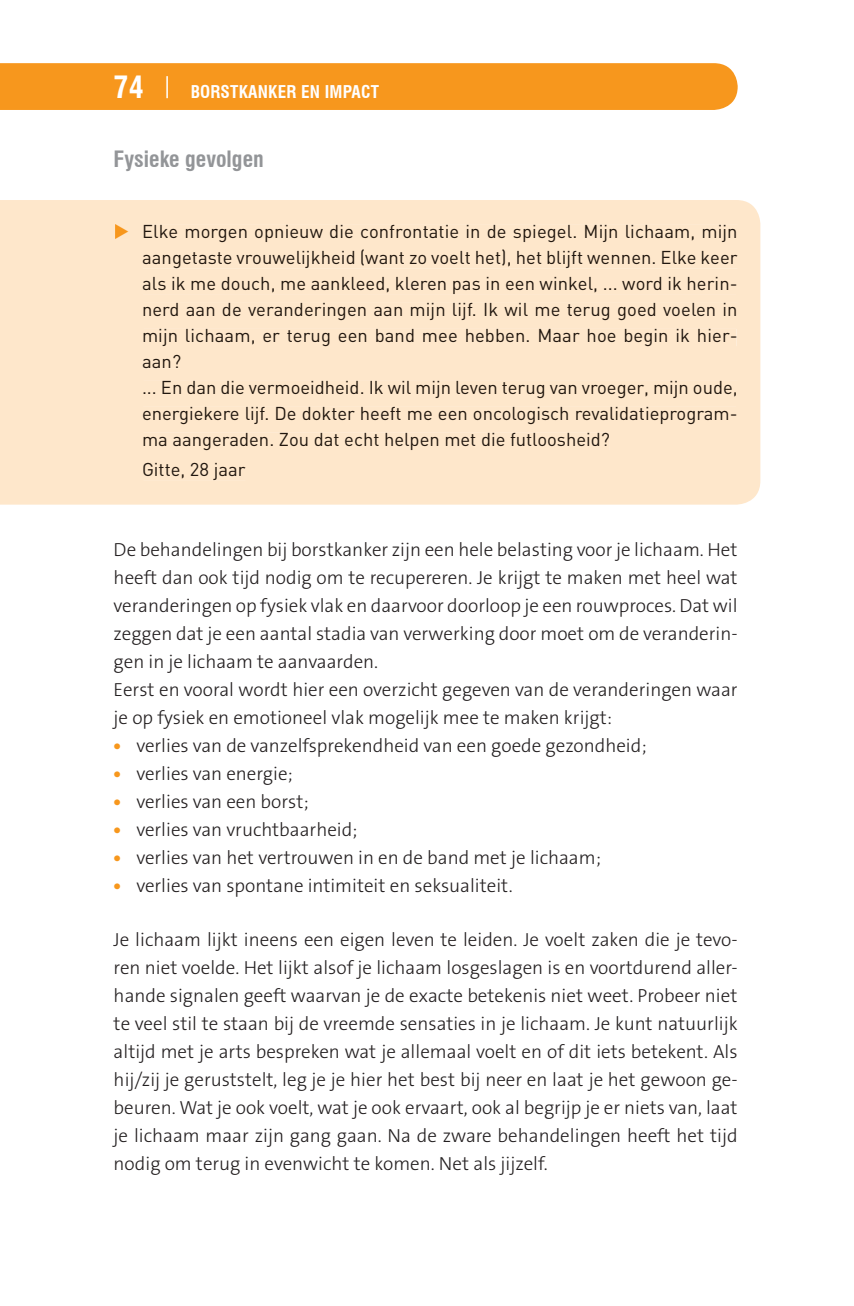
<style>
.page{position:relative;width:854px;height:1306px;background:#fff}
.page>*{position:absolute;margin:0;border:0;box-sizing:border-box;transform-origin:0 0}
.t1{font:700 condensed 22px "Swiss 721 BT";color:#939598}
.t2{font:300 19px/28px "The Sans B3";color:#231f20;text-align:justify}
.t3{font:18.4px/26px "DIN";letter-spacing:.005em;color:#21170f}
.t4{font:700 condensed 17.2px "Swiss 721 BT";letter-spacing:.01em;color:#fff}
.s1{font-size:30px}
</style>
<div class="page">
<div style="left:0;top:63px;width:737px;height:47px;background:#f7971d"></div>
<div style="left:0;top:200px;width:760px;height:305px;background:#fee7cb"></div>
<div style="left:144px;top:225px;width:593px;height:17px;background:#fee7cb"></div>
<div style="left:143px;top:249px;width:594px;height:19px;background:#fee7cb"></div>
<div style="left:143px;top:277px;width:593px;height:17px;background:#fee7cb"></div>
<div style="left:144px;top:303px;width:593px;height:17px;background:#fee7cb"></div>
<div style="left:144px;top:329px;width:592px;height:17px;background:#fee7cb"></div>
<div style="left:143px;top:355px;width:37px;height:13px;background:#fee7cb"></div>
<div style="left:144px;top:381px;width:593px;height:17px;background:#fee7cb"></div>
<div style="left:143px;top:407px;width:593px;height:17px;background:#fee7cb"></div>
<div style="left:144px;top:433px;width:465px;height:17px;background:#fee7cb"></div>
<div style="left:143px;top:463px;width:102px;height:17px;background:#fee7cb"></div>
<svg style="left:115px;top:223px;width:13px;height:16px"></svg>
<p class="t4" style="left:114px;top:81px;width:267px"><span class="s1">74</span> <sup>|</sup> BORSTKANKER EN IMPACT</p>
<p class="t1" style="left:114px;top:146px;width:152px">Fysieke gevolgen</p>
<p class="t3" style="left:142px;top:220px;width:597px">Elke morgen opnieuw die confrontatie in de spiegel. Mijn lichaam, mijn aangetaste vrouwelijkheid (want zo voelt het), het blijft wennen. Elke keer als ik me douch, me aankleed, kleren pas in een winkel, ... word ik herin&shy;nerd aan de veranderingen aan mijn lijf. Ik wil me terug goed voelen in mijn lichaam, er terug een band mee hebben. Maar hoe begin ik hier&shy;aan?<br>... En dan die vermoeidheid. Ik wil mijn leven terug van vroeger, mijn oude, energiekere lijf. De dokter heeft me een oncologisch revalidatieprogram&shy;ma aangeraden. Zou dat echt helpen met die futloosheid?</p>
<p class="t3" style="left:142px;top:458px;width:105px">Gitte, 28 jaar</p>
<p class="t2" style="left:114px;top:537px;width:625px">De behandelingen bij borstkanker zijn een hele belasting voor je lichaam. Het</p>
<p class="t2" style="left:114px;top:565px;width:625px">heeft dan ook tijd nodig om te recupereren. Je krijgt te maken met heel wat</p>
<p class="t2" style="left:114px;top:593px;width:625px">veranderingen op fysiek vlak en daarvoor doorloop je een rouwproces. Dat wil</p>
<p class="t2" style="left:114px;top:621px;width:625px">zeggen dat je een aantal stadia van verwerking door moet om de veranderin-</p>
<p class="t2" style="left:114px;top:649px;width:266px">gen in je lichaam te aanvaarden.</p>
<p class="t2" style="left:114px;top:677px;width:625px">Eerst en vooral wordt hier een overzicht gegeven van de veranderingen waar</p>
<p class="t2" style="left:114px;top:705px;width:500px">je op fysiek en emotioneel vlak mogelijk mee te maken krijgt:</p>
<p class="t2" style="left:136px;top:733px;width:511px">verlies van de vanzelfsprekendheid van een goede gezondheid;</p>
<p class="t2" style="left:136px;top:761px;width:158px">verlies van energie;</p>
<p class="t2" style="left:136px;top:789px;width:174px">verlies van een borst;</p>
<p class="t2" style="left:136px;top:817px;width:223px">verlies van vruchtbaarheid;</p>
<p class="t2" style="left:136px;top:845px;width:466px">verlies van het vertrouwen in en de band met je lichaam;</p>
<p class="t2" style="left:136px;top:873px;width:378px">verlies van spontane intimiteit en seksualiteit.</p>
<p class="t2" style="left:114px;top:927px;width:625px">Je lichaam lijkt ineens een eigen leven te leiden. Je voelt zaken die je tevo&shy;ren niet voelde. Het lijkt alsof je lichaam losgeslagen is en voortdurend aller&shy;hande signalen geeft waarvan je de exacte betekenis niet weet. Probeer niet te veel stil te staan bij de vreemde sensaties in je lichaam. Je kunt natuurlijk altijd met je arts bespreken wat je allemaal voelt en of dit iets betekent. Als hij/zij je geruststelt, leg je je hier het best bij neer en laat je het gewoon ge&shy;beuren. Wat je ook voelt, wat je ook ervaart, ook al begrijp je er niets van, laat je lichaam maar zijn gang gaan. Na de zware behandelingen heeft het tijd nodig om terug in evenwicht te komen. Net als jijzelf.</p>
</div>
